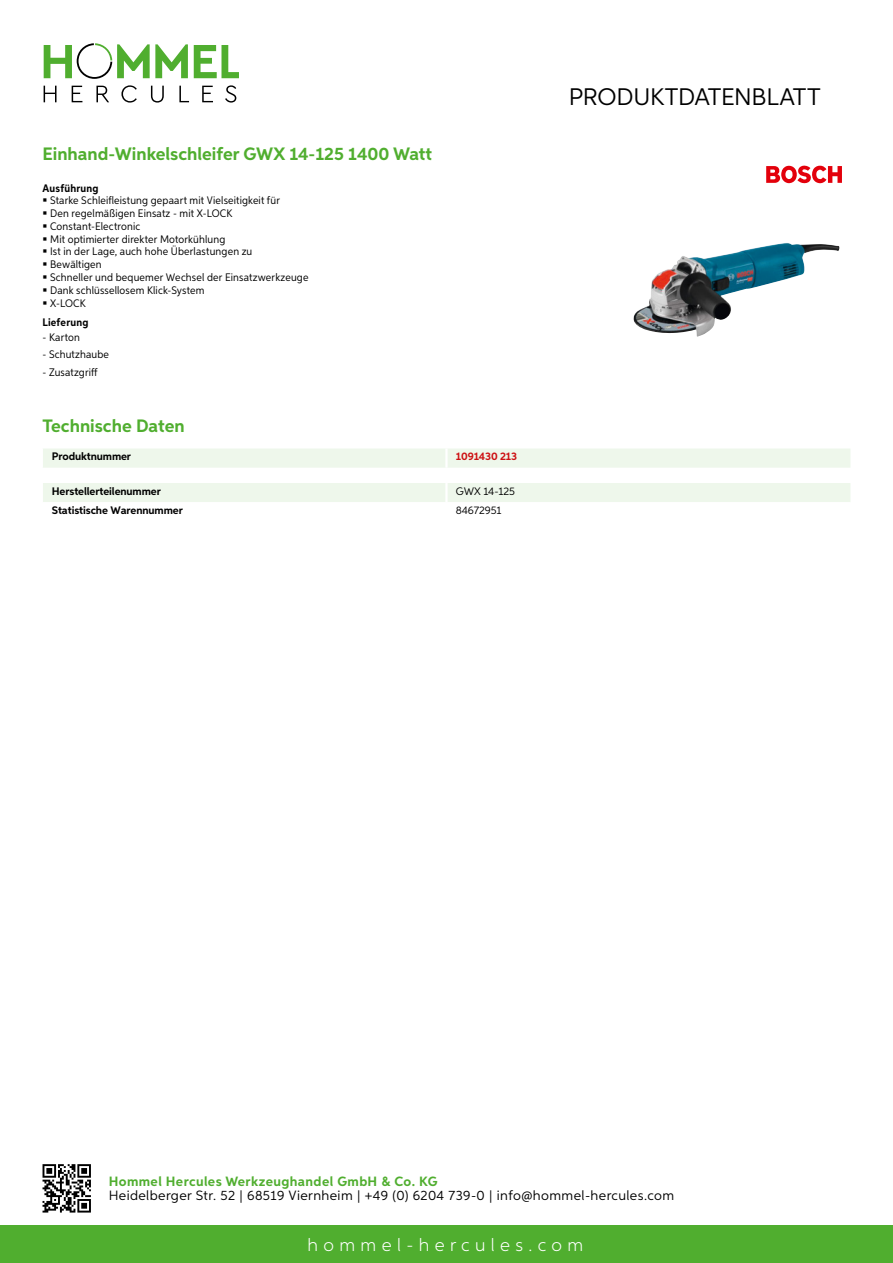
<style>
.page{position:relative;width:893px;height:1263px;background:#fff}
.page>*{position:absolute;margin:0;border:0;box-sizing:border-box;transform-origin:0 0}
.t1{font:24px "Aspira";letter-spacing:-.01em;color:#000}
.t2{font:700 18px "Aspira";color:#50ae2f}
.t3{font:300 18px "Aspira";letter-spacing:.3em;color:#fff}
.t4{font:13.5px "Aspira";letter-spacing:.03em;color:#000}
.t5{font:700 13.5px "Aspira";letter-spacing:.03em;color:#50ae2f}
.t6{font:10.95px/12.8px "Aspira Nar";letter-spacing:.015em;color:#000}
.t7{font:700 10.95px "Aspira";letter-spacing:-.01em;color:#000}
.t8{font:700 10.95px "Aspira Nar";letter-spacing:.02em;color:#000}
.t9{font:10.95px "Aspira";letter-spacing:-.01em;color:#000}
.t10{font:700 10.95px "Aspira";letter-spacing:-.01em;color:#cd1013}
</style>
<div class="page">
<div style="left:0;top:1226px;width:893px;height:37px;background:#50ae2f"></div>
<svg style="left:43px;top:1164px;width:48px;height:48px"></svg>
<svg style="left:194px;top:45px;width:45px;height:33px"></svg>
<svg style="left:44px;top:43px;width:144px;height:36px"></svg>
<svg style="left:44px;top:86px;width:13px;height:16px"></svg>
<svg style="left:72px;top:86px;width:10px;height:16px"></svg>
<svg style="left:96px;top:86px;width:13px;height:16px"></svg>
<svg style="left:121px;top:85px;width:16px;height:18px"></svg>
<svg style="left:151px;top:86px;width:13px;height:17px"></svg>
<svg style="left:179px;top:86px;width:10px;height:16px"></svg>
<svg style="left:202px;top:86px;width:11px;height:16px"></svg>
<svg style="left:225px;top:85px;width:11px;height:18px"></svg>
<div style="left:43px;top:449px;width:807px;height:19px;background:#eef7eb"></div>
<hr style="left:445px;top:448px;width:3px;height:20px;background:#fff">
<div style="left:43px;top:483px;width:807px;height:19px;background:#eef7eb"></div>
<img style="left:633px;top:243px;width:206px;height:94px">
<svg style="left:766px;top:166px;width:76px;height:17px"></svg>
<h2 class="t2" style="left:43px;top:142px;width:391px">Einhand-Winkelschleifer GWX 14-125 1400 Watt</h2>
<p class="t8" style="left:43px;top:181px;width:58px">Ausführung</p>
<p class="t6" style="left:50px;top:194px;width:260px">Starke Schleifleistung gepaart mit Vielseitigkeit für<br>Den regelmäßigen Einsatz - mit X-LOCK Constant-Electronic<br>Mit optimierter direkter Motorkühlung<br>Ist in der Lage, auch hohe Überlastungen zu<br>Bewältigen<br>Schneller und bequemer Wechsel der Einsatzwerkzeuge Dank schlüssellosem Klick-System<br>X-LOCK</p>
<p class="t8" style="left:43px;top:315px;width:47px">Lieferung</p>
<p class="t6" style="left:43px;top:331px;width:39px">- Karton</p>
<p class="t6" style="left:43px;top:348px;width:68px">- Schutzhaube</p>
<p class="t6" style="left:43px;top:366px;width:57px">- Zusatzgriff</p>
<h2 class="t2" style="left:43px;top:414px;width:144px">Technische Daten</h2>
<p class="t7" style="left:52px;top:450px;width:81px">Produktnummer</p>
<p class="t10" style="left:456px;top:450px;width:63px">1091430 213</p>
<p class="t7" style="left:52px;top:484px;width:111px">Herstellerteilenummer</p>
<p class="t9" style="left:456px;top:484px;width:61px">GWX 14-125</p>
<p class="t7" style="left:52px;top:504px;width:132px">Statistische Warennummer</p>
<p class="t9" style="left:456px;top:504px;width:47px">84672951</p>
<h1 class="t1" style="left:569px;top:82px;width:253px">Produktdatenblatt</h1>
<p class="t5" style="left:109px;top:1172px;width:330px">Hommel Hercules Werkzeughandel GmbH &amp; Co. KG</p>
<p class="t4" style="left:109px;top:1187px;width:567px">Heidelberger Str. 52 | 68519 Viernheim | +49 (0) 6204 739-0 | info@hommel-hercules.com</p>
<h2 class="t3" style="left:307px;top:1234px;width:277px">hommel-hercules.com</h2>
</div>
